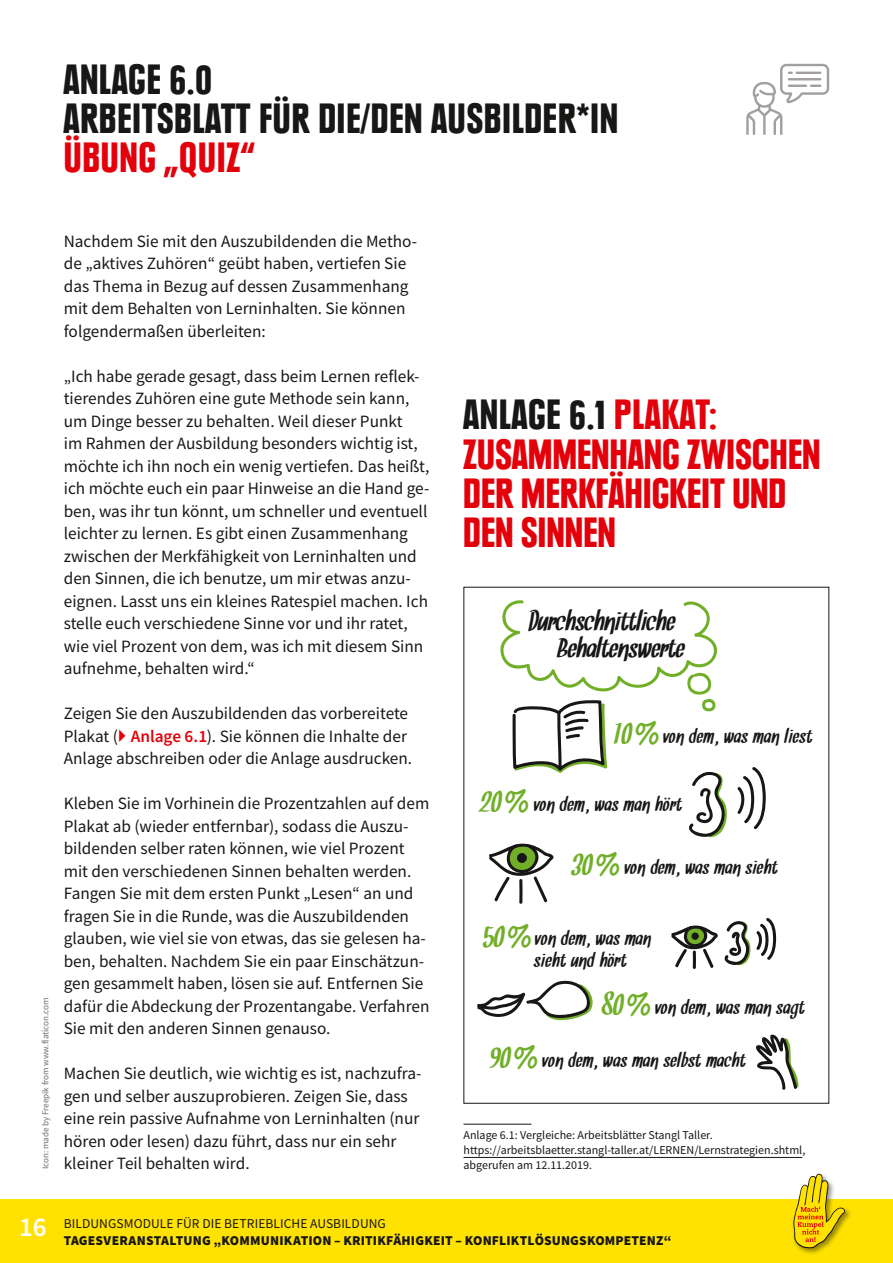
<style>
.page{position:relative;width:893px;height:1263px;background:#fff}
.page>*{position:absolute;margin:0;border:0;box-sizing:border-box;transform-origin:0 0}
.t1{font:900 condensed 42px/39px "Plak LT";letter-spacing:.01em;color:#e3000b}
.t2{font:900 condensed 42px/39px "Plak LT";letter-spacing:.025em;color:#181716}
.t3{font:31.8px "Snickles";color:#71af29}
.t4{font:28.2px/27.6px "Snickles";color:#181716}
.t5{font:600 27px "Source Sans Pro";color:#fff}
.t6{font:20.25px/21.5px "Snickles";letter-spacing:.025em;color:#181716}
.t7{font:17.25px/22.5px "Source Sans Pro";color:#181716}
.t8{font:900 13.5px "Source Sans Pro";letter-spacing:.015em;color:#181716}
.t9{font:13.5px "Source Sans Pro";letter-spacing:.005em;color:#181716}
.t10{font:12px/15px "Source Sans Pro";color:#181716}
.t11{font:9px "Source Sans Pro";color:#6e6e6e}
.s1{font-weight:600;color:#e3000b}
.s2{color:#181716}
.s3{font-family:"Kalam"}
.s4{font-size:31.8px;color:#71af29}
.s5{font-family:"Kalam";font-size:31.8px;color:#71af29}
</style>
<div class="page">
<div style="left:0;top:1199px;width:893px;height:64px;background:#ffe200"></div>
<div style="left:792px;top:1172px;width:61px;height:84px;background:#181716;opacity:.45"></div>
<svg style="left:793px;top:1174px;width:52px;height:74px"></svg>
<svg style="left:746px;top:64px;width:83px;height:71px"></svg>
<svg style="left:500px;top:600px;width:227px;height:237px"></svg>
<svg style="left:737px;top:767px;width:29px;height:63px"></svg>
<svg style="left:489px;top:843px;width:65px;height:60px"></svg>
<svg style="left:671px;top:918px;width:105px;height:51px"></svg>
<svg style="left:477px;top:980px;width:116px;height:40px"></svg>
<svg style="left:756px;top:1034px;width:42px;height:56px"></svg>
<hr style="left:463px;top:1124px;width:68px;height:1px;background:#181716">
<hr style="left:463px;top:1157px;width:339px;height:1px;background:#181716">
<h1 class="t2" style="left:64px;top:60px;width:556px">ANLAGE 6.0<br>ARBEITSBLATT FÜR DIE/DEN AUSBILDER*IN</h1>
<h1 class="t1" style="left:64px;top:138px;width:192px">ÜBUNG „QUIZ“</h1>
<p class="t11" style="left:40px;top:1169px;width:173px;rotate:-90deg">Icon: made by Freepik from www.flaticon.com</p>
<p class="t7" style="left:64px;top:230px;width:355px">Nachdem Sie mit den Auszubildenden die Metho&shy;de „aktives Zuhören“ geübt haben, vertiefen Sie das Thema in Bezug auf dessen Zusammenhang mit dem Behalten von Lerninhalten. Sie können folgendermaßen überleiten:</p>
<p class="t7" style="left:64px;top:365px;width:367px">„Ich habe gerade gesagt, dass beim Lernen reflek&shy;tierendes Zuhören eine gute Methode sein kann, um Dinge besser zu behalten. Weil dieser Punkt<br>im Rahmen der Ausbildung besonders wichtig ist, möchte ich ihn noch ein wenig vertiefen. Das heißt, ich möchte euch ein paar Hinweise an die Hand ge&shy;ben, was ihr tun könnt, um schneller und eventuell leichter zu lernen. Es gibt einen Zusammenhang zwischen der Merkfähigkeit von Lerninhalten und den Sinnen, die ich benutze, um mir etwas anzu&shy;eignen. Lasst uns ein kleines Ratespiel machen. Ich stelle euch verschiedene Sinne vor und ihr ratet, wie viel Prozent von dem, was ich mit diesem Sinn aufnehme, behalten wird.“</p>
<p class="t7" style="left:64px;top:702px;width:350px">Zeigen Sie den Auszubildenden das vorbereitete<br>Plakat ( <span class="s1">Anlage 6.1</span>). Sie können die Inhalte der<br>Anlage abschreiben oder die Anlage ausdrucken.</p>
<p class="t7" style="left:64px;top:792px;width:367px">Kleben Sie im Vorhinein die Prozentzahlen auf dem Plakat ab (wieder entfernbar), sodass die Auszu&shy;bildenden selber raten können, wie viel Prozent mit den verschiedenen Sinnen behalten werden.<br>Fangen Sie mit dem ersten Punkt „Lesen“ an und fragen Sie in die Runde, was die Auszubildenden glauben, wie viel sie von etwas, das sie gelesen ha&shy;ben, behalten. Nachdem Sie ein paar Einschätzun&shy;gen gesammelt haben, lösen sie auf. Entfernen Sie dafür die Abdeckung der Prozentangabe. Verfahren Sie mit den anderen Sinnen genauso.</p>
<p class="t7" style="left:64px;top:1062px;width:359px">Machen Sie deutlich, wie wichtig es ist, nachzufra&shy;gen und selber auszuprobieren. Zeigen Sie, dass eine rein passive Aufnahme von Lerninhalten (nur hören oder lesen) dazu führt, dass nur ein sehr kleiner Teil behalten wird.</p>
<h1 class="t1" style="left:463px;top:395px;width:358px"><span class="s2">ANLAGE 6.1</span> PLAKAT: -ZUSAMMENHANG ZWISCHEN<br>DER MERKFÄHIGKEIT UND<br>DEN SINNEN</h1>
<h3 class="t4" style="left:559px;top:609px;width:128px;text-indent:-29px">Durchschnittliche<br>Behaltenswerte</h3>
<h2 class="t3" style="left:614px;top:719px;width:49px">10<span class="s3">%</span></h2>
<p class="t6" style="left:663px;top:726px;width:151px">von dem, was man liest</p>
<h2 class="t3" style="left:482px;top:787px;width:51px">20<span class="s3">%</span></h2>
<p class="t6" style="left:534px;top:794px;width:150px">von dem, was man hort</p>
<p class="t6" style="left:662px;top:794px;width:12px">¨</p>
<p class="t6" style="left:573px;top:858px;width:207px"><span class="s4">30</span><span class="s5">%</span>von dem, was man sieht</p>
<h2 class="t3" style="left:483px;top:921px;width:51px">50<span class="s3">%</span></h2>
<p class="t6" style="left:535px;top:929px;width:118px">von dem, was man sieht und hort</p>
<p class="t6" style="left:607px;top:950px;width:12px">¨</p>
<p class="t6" style="left:603px;top:998px;width:204px"><span class="s4">80</span><span class="s5">%</span>von dem, was man sagt</p>
<p class="t6" style="left:490px;top:1051px;width:257px"><span class="s4">90</span><span class="s5">%</span>von dem, was man selbst macht</p>
<p class="t10" style="left:463px;top:1128px;width:343px">Anlage 6.1: Vergleiche: Arbeitsblätter Stangl Taller. https://arbeitsblaetter.stangl-taller.at/LERNEN/Lernstrategien.shtml, abgerufen am 12.11.2019.</p>
<h3 class="t5" style="left:19px;top:1210px;width:29px">16</h3>
<p class="t9" style="left:64px;top:1215px;width:324px">Bi ldungsmodule für di e betri ebliche Ausbi ldung</p>
<p class="t8" style="left:64px;top:1231px;width:609px">TAGESVERANSTALTUNG „KOMMUNIKATION – KRITIKFÄHIGKEIT – KONFLIKTLÖSUNGSKOMPETENZ“</p>
</div>
